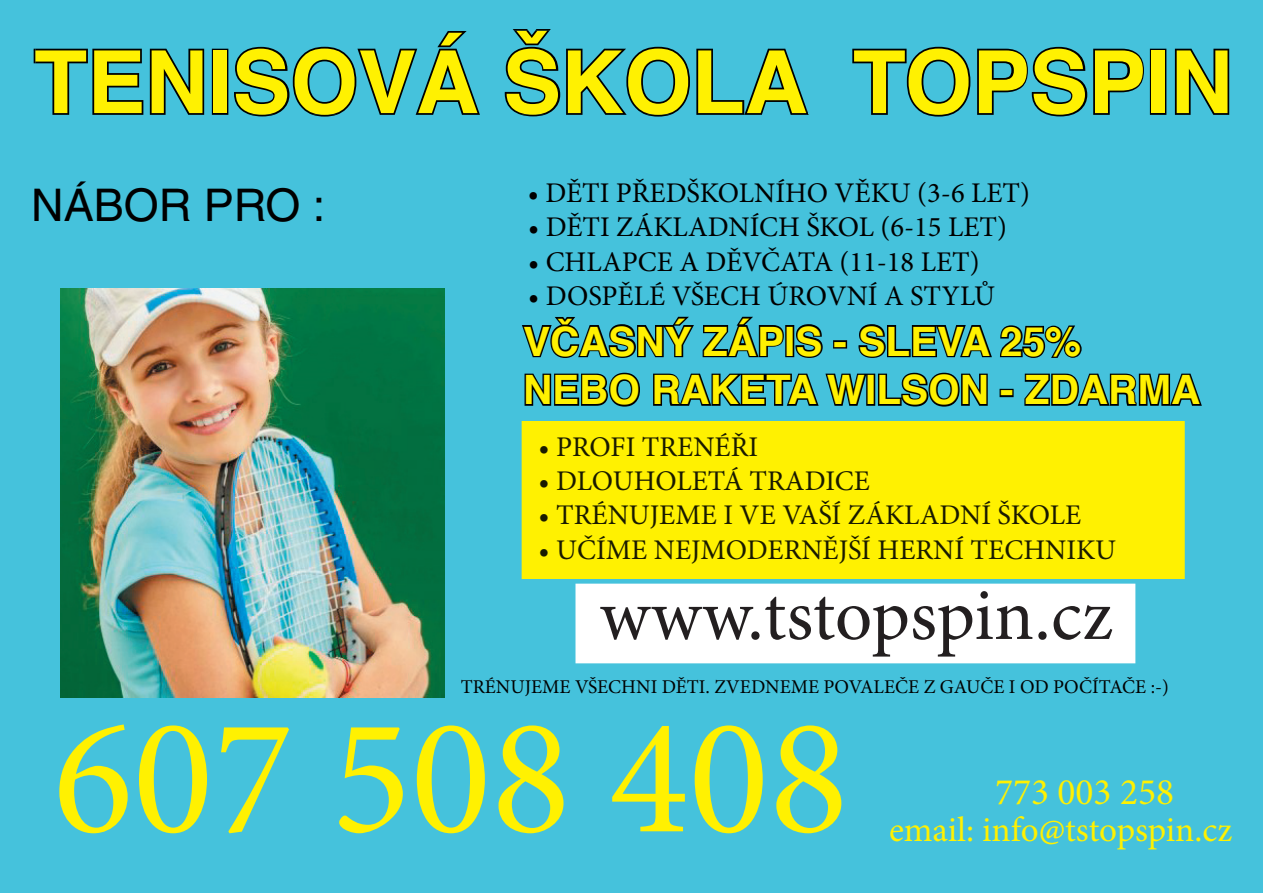
<style>
.page{position:relative;width:1263px;height:893px;background:#45c2dc}
.page>*{position:absolute;margin:0;border:0;box-sizing:border-box;transform-origin:0 0}
.t1{font:166.65px "Minion Pro";color:#fff101}
.t2{font:700 87px "Helvetica";color:#fff101}
.t3{font:73.5px "Minion Pro";color:#231f20}
.t4{font:45px "Helvetica CE";color:#000}
.t5{font:700 40.5px/48.6px "Helvetica";color:#fff101}
.t6{font:37.5px "Minion Pro";color:#fff101}
.t7{font:35.1px "Minion Pro";letter-spacing:-.005em;color:#fff101}
.t8{font:28.5px "Minion Pro";color:#000}
.t9{font:28.5px "Minion Pro";color:#191a00}
.t10{font:19.5px "Minion Pro";color:#000}
</style>
<div class="page">
<svg style="left:575px;top:584px;width:560px;height:79px"></svg>
<div style="left:522px;top:421px;width:663px;height:158px;background:#fff101"></div>
<div style="left:34px;top:29px;width:775px;height:88px;background:#45c2dc"></div>
<svg style="left:35px;top:31px;width:771px;height:84px;background:#3597ac"></svg>
<svg style="left:852px;top:47px;width:377px;height:70px;background:#328ea1"></svg>
<div style="left:35px;top:182px;width:286px;height:40px;background:#45c2dc"></div>
<div style="left:530px;top:178px;width:498px;height:29px;background:#45c2dc"></div>
<div style="left:522px;top:213px;width:483px;height:28px;background:#45c2dc"></div>
<div style="left:522px;top:247px;width:455px;height:28px;background:#45c2dc"></div>
<div style="left:522px;top:281px;width:472px;height:24px;background:#45c2dc"></div>
<div style="left:532px;top:433px;width:226px;height:23px;background:#fff101"></div>
<div style="left:532px;top:467px;width:337px;height:24px;background:#fff101"></div>
<div style="left:532px;top:501px;width:549px;height:28px;background:#fff101"></div>
<div style="left:532px;top:535px;width:584px;height:28px;background:#fff101"></div>
<div style="left:461px;top:677px;width:706px;height:20px;background:#45c2dc"></div>
<div style="left:600px;top:591px;width:512px;height:66px;background:#fff"></div>
<svg style="left:522px;top:317px;width:560px;height:41px;background:#2b7a8b"></svg>
<svg style="left:524px;top:373px;width:678px;height:34px;background:#266c7b"></svg>
<img style="left:61px;top:288px;width:383px;height:410px">
<h2 class="t2" style="left:34px;top:12px;width:1200px">TENISOVÁ ŠKOLA TOPSPIN</h2>
<h3 class="t4" style="left:31px;top:180px;width:296px">NÁBOR PRO :</h3>
<p class="t8" style="left:528px;top:176px;width:504px">• DĚTI PŘEDŠKOLNÍHO VĚKU (3-6 LET)</p>
<p class="t8" style="left:528px;top:210px;width:480px">• DĚTI ZÁKLADNÍCH ŠKOL (6-15 LET)</p>
<p class="t8" style="left:528px;top:244px;width:453px">• CHLAPCE A DĚVČATA (11-18 LET)</p>
<p class="t8" style="left:528px;top:279px;width:469px">• DOSPĚLÉ VŠECH ÚROVNÍ A STYLŮ</p>
<h3 class="t5" style="left:523px;top:318px;width:679px">VČASNÝ ZÁPIS - SLEVA 25%<br>NEBO RAKETA WILSON - ZDARMA</h3>
<p class="t9" style="left:539px;top:430px;width:221px">• PROFI TRENÉŘI</p>
<p class="t9" style="left:539px;top:464px;width:333px">• DLOUHOLETÁ TRADICE</p>
<p class="t9" style="left:539px;top:498px;width:544px">• TRÉNUJEME I VE VAŠÍ ZÁKLADNÍ ŠKOLE</p>
<p class="t9" style="left:539px;top:532px;width:579px">• UČÍME NEJMODERNĚJŠÍ HERNÍ TECHNIKU</p>
<h3 class="t3" style="left:600px;top:571px;width:515px">www.tstopspin.cz</h3>
<p class="t10" style="left:461px;top:676px;width:710px">TRÉNUJEME VŠECHNI DĚTI. ZVEDNEME POVALEČE Z GAUČE I OD POČÍTAČE :-)</p>
<h1 class="t1" style="left:53px;top:678px;width:797px">607 508 408</h1>
<h3 class="t6" style="left:995px;top:770px;width:181px">773 003 258</h3>
<p class="t7" style="left:889px;top:808px;width:345px">email: info@tstopspin.cz</p>
</div>
